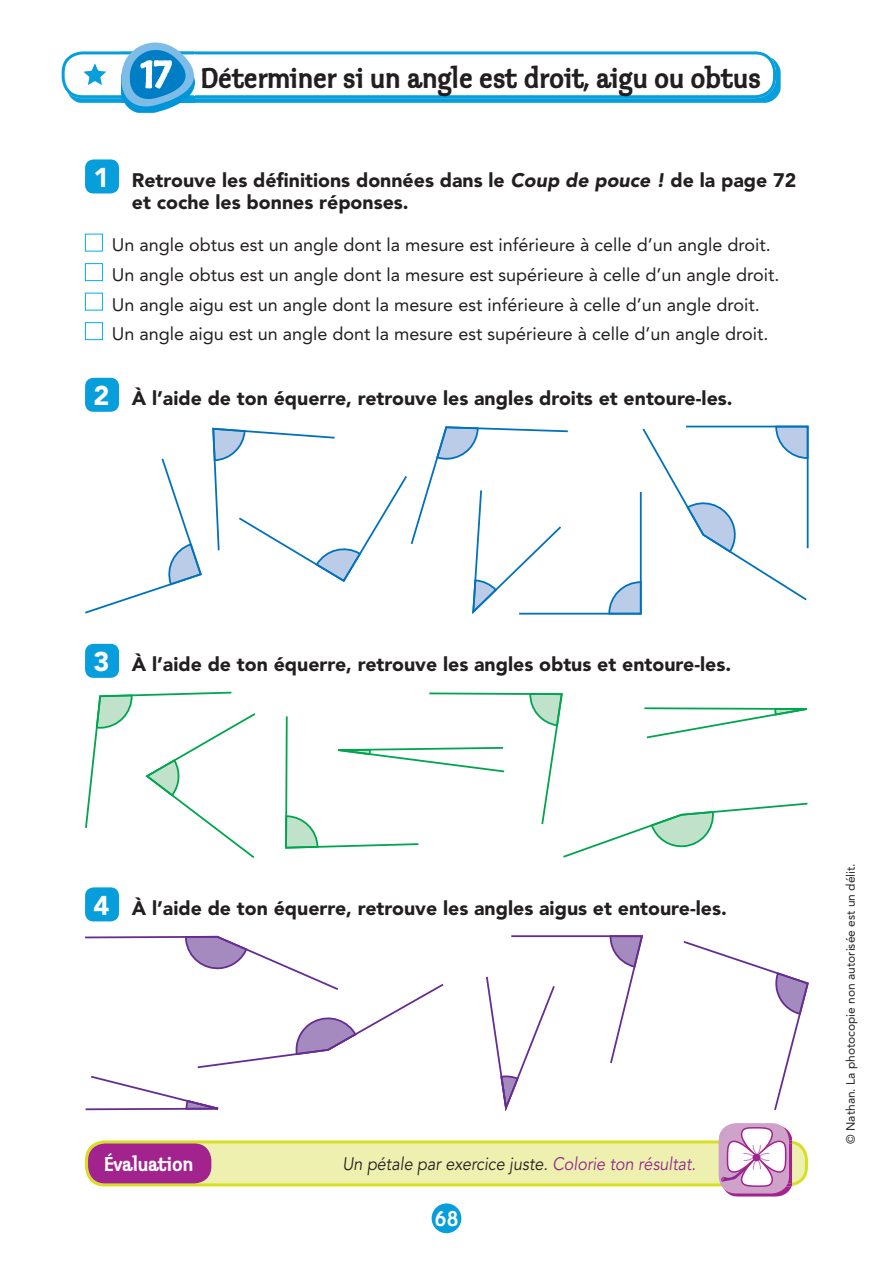
<style>
.page{position:relative;width:893px;height:1263px;background:#fff}
.page>*{position:absolute;margin:0;border:0;box-sizing:border-box;transform-origin:0 0}
.t1{font:30px "Klepto ITC";color:#231f20}
.t2{font:22.5px "Klepto ITC";color:#fff}
.t3{font:21px "Klepto ITC";color:#fff}
.t4{font:900 19.5px/22.5px "Avenir";color:#231f20}
.t5{font:18px/29.5px "Avenir";color:#231f20}
.t6{font:italic 18px "Avenir";color:#231f20;scale:.9 1}
.t7{font:12px "Avenir";color:#231f20}
.s1{font-size:40.5px;color:#fff}
.s2{font-size:27px;color:#fff}
.s3{font-style:italic}
.s4{color:#90268f}
</style>
<div class="page">
<div style="left:432px;top:1203px;width:29px;height:30px;background:#069edb;border-radius:50%"></div>
<img style="left:723px;top:1188px;width:68px;height:8px">
<div style="left:719px;top:1123px;width:70px;height:70px;background:#cfa2ca;border-radius:18px"></div>
<svg style="left:85px;top:1125px;width:723px;height:63px"></svg>
<div style="left:85px;top:159px;width:34px;height:34px;background:#069edb;border-radius:9px"></div>
<div style="left:85px;top:234px;width:18px;height:17px;border:1px solid #00aeef"></div>
<div style="left:85px;top:263px;width:18px;height:18px;border:1px solid #00aeef"></div>
<div style="left:85px;top:293px;width:18px;height:17px;border:1px solid #00aeef"></div>
<div style="left:85px;top:322px;width:18px;height:18px;border:1px solid #00aeef"></div>
<div style="left:85px;top:378px;width:34px;height:34px;background:#069edb;border-radius:9px"></div>
<svg style="left:85px;top:458px;width:117px;height:156px"></svg>
<svg style="left:212px;top:425px;width:597px;height:190px"></svg>
<div style="left:85px;top:644px;width:34px;height:34px;background:#069edb;border-radius:9px"></div>
<svg style="left:85px;top:692px;width:171px;height:166px"></svg>
<svg style="left:285px;top:692px;width:523px;height:166px"></svg>
<div style="left:85px;top:887px;width:34px;height:34px;background:#069edb;border-radius:9px"></div>
<svg style="left:85px;top:935px;width:359px;height:176px"></svg>
<svg style="left:486px;top:935px;width:158px;height:177px"></svg>
<svg style="left:683px;top:941px;width:126px;height:169px"></svg>
<svg style="left:62px;top:42px;width:714px;height:71px"></svg>
<p class="t1" style="left:142px;top:62px;width:620px"><span class="s1">17</span> Déterminer si un angle est droit, aigu ou obtus</p>
<p class="t4" style="left:132px;top:170px;width:666px;text-indent:-38px"><span class="s2">1</span> Retrouve les définitions données dans le <span class="s3">Coup de pouce !</span> de la page 72 et coche les bonnes réponses.</p>
<p class="t5" style="left:112px;top:232px;width:669px">Un angle obtus est un angle dont la mesure est inférieure à celle d’un angle droit.<br>Un angle obtus est un angle dont la mesure est supérieure à celle d’un angle droit.<br>Un angle aigu est un angle dont la mesure est inférieure à celle d’un angle droit.<br>Un angle aigu est un angle dont la mesure est supérieure à celle d’un angle droit.</p>
<p class="t4" style="left:94px;top:389px;width:641px"><span class="s2">2</span> À l’aide de ton équerre, retrouve les angles droits et entoure-les.</p>
<p class="t4" style="left:94px;top:655px;width:639px"><span class="s2">3</span> À l’aide de ton équerre, retrouve les angles obtus et entoure-les.</p>
<p class="t4" style="left:94px;top:898px;width:635px"><span class="s2">4</span> À l’aide de ton équerre, retrouve les angles aigus et entoure-les.</p>
<p class="t3" style="left:104px;top:1153px;width:90px">Évaluation</p>
<p class="t6" style="left:342px;top:1157px;width:394px">Un pétale par exercice juste. <span class="s4">Colorie ton résultat.</span></p>
<p class="t2" style="left:435px;top:1207px;width:25px">68</p>
<p class="t7" style="left:846px;top:1144px;width:282px;rotate:-90deg">© Nathan. La photocopie non autorisée est un délit.</p>
</div>
